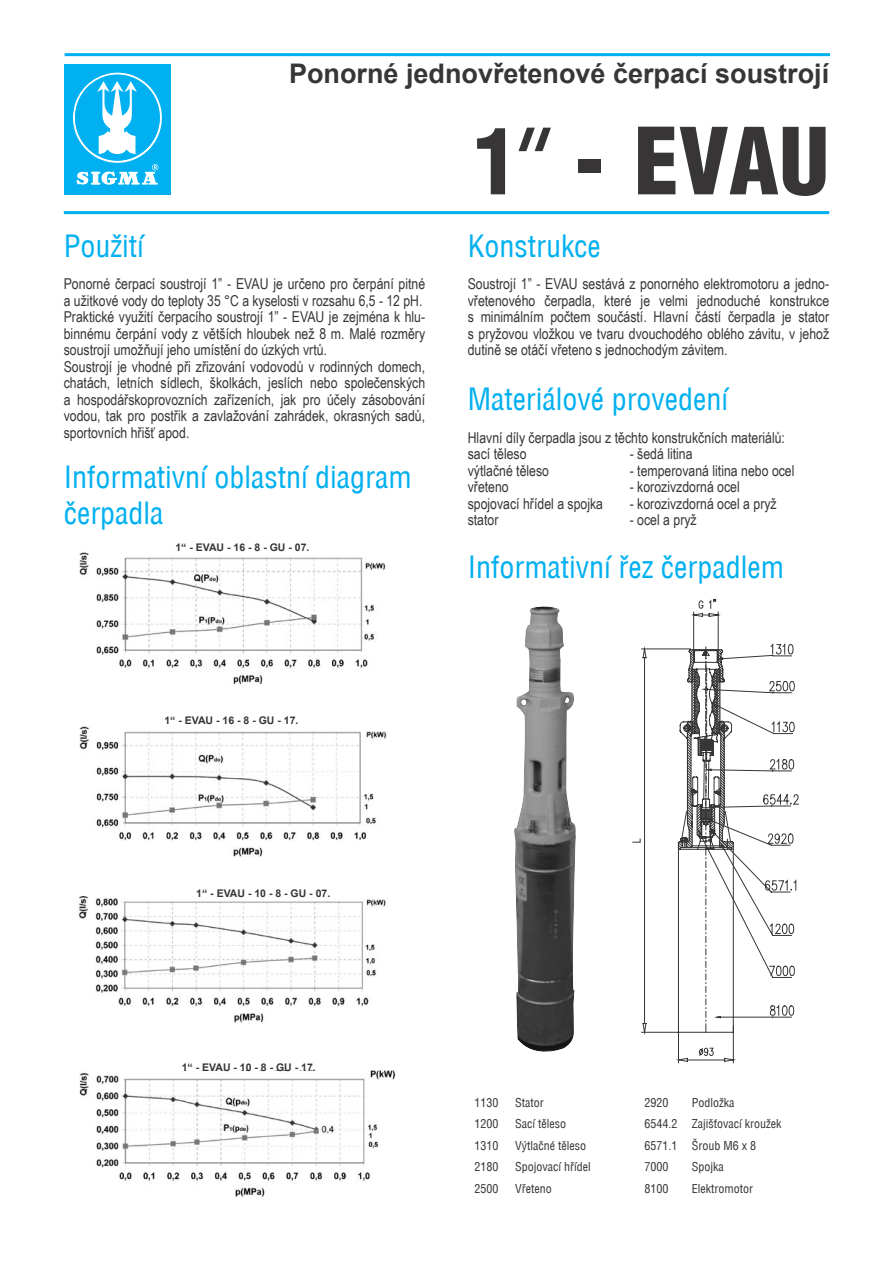
<style>
.page{position:relative;width:893px;height:1263px;background:#fff}
.page>*{position:absolute;margin:0;border:0;box-sizing:border-box;transform-origin:0 0}
.Normální{font:900 90px "Switzerland Cond";color:#373535}
.Normální-2{font:30px "Switzerland Condensed";color:#00b0f0}
.Normální-3{font:700 27px "Arial";color:#373535}
.t1{font:15px/16.5px "Arial Narrow";color:#373535;text-align:justify}
.t2{font:12px "Switzerland Condensed";color:#373535}
.t3{font:700 10.5px "Arial";color:#373535}
</style>
<div class="page">
<hr style="left:64px;top:211px;width:765px;height:3px;background:#00b0f0">
<img style="left:79px;top:552px;width:307px;height:133px">
<img style="left:79px;top:727px;width:308px;height:130px">
<img style="left:79px;top:1071px;width:317px;height:126px">
<img style="left:78px;top:897px;width:308px;height:126px">
<img style="left:514px;top:606px;width:62px;height:446px">
<div style="left:64px;top:64px;width:107px;height:130px;background:#00b0f0"></div>
<svg style="left:73px;top:73px;width:89px;height:112px"></svg>
<hr style="left:65px;top:53px;width:765px;height:3px;background:#00b0f0">
<svg style="left:632px;top:599px;width:167px;height:464px"></svg>
<p class="Normální-3" style="left:289px;top:56px;width:542px">Ponorné jednovřetenové čerpací soustrojí</p>
<p class="Normální" style="left:474px;top:103px;width:357px">1 - EVAU</p>
<p class="Normální-2" style="left:64px;top:228px;width:82px">Použití</p>
<p class="t1" style="left:64px;top:275px;width:363px">Ponorné čerpací soustrojí 1” - EVAU je určeno pro čerpání pitné a užitkové vody do teploty 35 °C a kyselosti v rozsahu 6,5 - 12 pH.</p>
<p class="t1" style="left:64px;top:308px;width:363px">Praktické využití čerpacího soustrojí 1” - EVAU je zejména k hlu&shy;binnému čerpání vody z větších hloubek než 8 m. Malé rozměry soustrojí umožňují jeho umístění do úzkých vrtů.</p>
<p class="t1" style="left:64px;top:358px;width:363px">Soustrojí je vhodné při zřizování vodovodů v rodinných domech, chatách, letních sídlech, školkách, jeslích nebo společenských a hospodářskoprovozních zařízeních, jak pro účely zásobování vodou, tak pro postřik a zavlažování zahrádek, okrasných sadů, sportovních hřišť apod.</p>
<p class="Normální-2" style="left:64px;top:460px;width:349px">Informativní oblastní diagram</p>
<p class="Normální-2" style="left:64px;top:496px;width:101px">čerpadla</p>
<p class="t3" style="left:175px;top:540px;width:136px">1“ - EVAU - 16 - 8 - GU - 07.</p>
<p class="Normální-2" style="left:468px;top:228px;width:135px">Konstrukce</p>
<p class="t1" style="left:468px;top:275px;width:363px">Soustrojí 1” - EVAU sestává z ponorného elektromotoru a jedno&shy;vřetenového čerpadla, které je velmi jednoduché konstrukce s minimálním počtem součástí. Hlavní částí čerpadla je stator s pryžovou vložkou ve tvaru dvouchodého oblého závitu, v jehož dutině se otáčí vřeteno s jednochodým závitem.</p>
<p class="Normální-2" style="left:468px;top:381px;width:262px">Materiálové provedení</p>
<p class="t1" style="left:468px;top:429px;width:319px">Hlavní díly čerpadla jsou z těchto konstrukčních materiálů:</p>
<p class="t1" style="left:468px;top:445px;width:60px">sací těleso</p>
<p class="t1" style="left:630px;top:445px;width:64px">- šedá litina</p>
<p class="t1" style="left:468px;top:462px;width:83px">výtlačné těleso</p>
<p class="t1" style="left:630px;top:462px;width:166px">- temperovaná litina nebo ocel</p>
<p class="t1" style="left:468px;top:478px;width:43px">vřeteno</p>
<p class="t1" style="left:630px;top:478px;width:112px">- korozivzdorná ocel</p>
<p class="t1" style="left:468px;top:495px;width:137px">spojovací hřídel a spojka</p>
<p class="t1" style="left:630px;top:495px;width:148px">- korozivzdorná ocel a pryž</p>
<p class="t1" style="left:468px;top:511px;width:32px">stator</p>
<p class="t1" style="left:630px;top:511px;width:68px">- ocel a pryž</p>
<p class="Normální-2" style="left:468px;top:549px;width:318px">Informativní řez čerpadlem</p>
<p class="t3" style="left:164px;top:714px;width:136px">1“ - EVAU - 16 - 8 - GU - 17.</p>
<p class="t3" style="left:196px;top:886px;width:136px">1“ - EVAU - 10 - 8 - GU - 07.</p>
<p class="t3" style="left:182px;top:1060px;width:136px">1“ - EVAU - 10 - 8 - GU - 17.</p>
<p class="t2" style="left:474px;top:1095px;width:25px">1130</p>
<p class="t2" style="left:515px;top:1095px;width:30px">Stator</p>
<p class="t2" style="left:644px;top:1095px;width:25px">2920</p>
<p class="t2" style="left:692px;top:1095px;width:44px">Podložka</p>
<p class="t2" style="left:474px;top:1117px;width:25px">1200</p>
<p class="t2" style="left:515px;top:1117px;width:52px">Sací těleso</p>
<p class="t2" style="left:644px;top:1117px;width:34px">6544.2</p>
<p class="t2" style="left:692px;top:1117px;width:91px">Zajišťovací kroužek</p>
<p class="t2" style="left:474px;top:1138px;width:25px">1310</p>
<p class="t2" style="left:515px;top:1138px;width:72px">Výtlačné těleso</p>
<p class="t2" style="left:644px;top:1138px;width:34px">6571.1</p>
<p class="t2" style="left:692px;top:1138px;width:66px">Šroub M6 x 8</p>
<p class="t2" style="left:474px;top:1160px;width:25px">2180</p>
<p class="t2" style="left:515px;top:1160px;width:77px">Spojovací hřídel</p>
<p class="t2" style="left:644px;top:1160px;width:25px">7000</p>
<p class="t2" style="left:692px;top:1160px;width:33px">Spojka</p>
<p class="t2" style="left:474px;top:1181px;width:25px">2500</p>
<p class="t2" style="left:515px;top:1181px;width:38px">Vřeteno</p>
<p class="t2" style="left:644px;top:1181px;width:25px">8100</p>
<p class="t2" style="left:692px;top:1181px;width:63px">Elektromotor</p>
</div>
